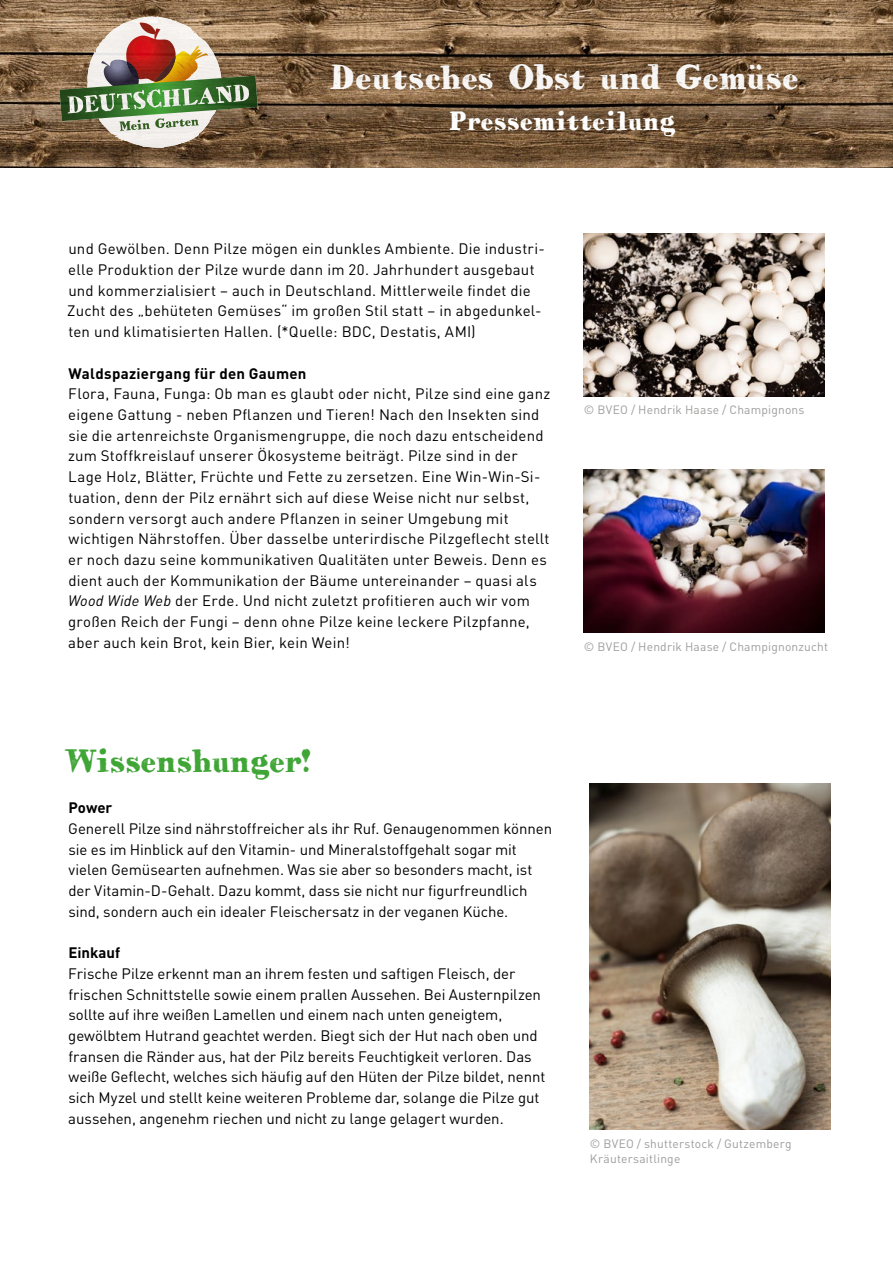
<style>
.page{position:relative;width:893px;height:1263px;background:#fff}
.page>*{position:absolute;margin:0;border:0;box-sizing:border-box;transform-origin:0 0}
.t1{font:34.5px "HVD Bodedo";color:#fff}
.t2{font:33px "HVD Bodedo";letter-spacing:-.015em;color:#3fa535}
.t3{font:27px "HVD Bodedo";letter-spacing:-.005em;color:#fff}
.t4{font:15px/20.7px "DIN Pro";letter-spacing:.01em;color:#000}
.t5{font:700 15px "DIN Pro";letter-spacing:.015em;color:#000}
.t6{font:700 15px "DIN Pro";letter-spacing:-.005em;color:#000}
.t7{font:12px/15px "DIN Pro";letter-spacing:.015em;color:#9d9d9c}
.s1{font-style:italic}
</style>
<div class="page">
<img style="left:584px;top:234px;width:241px;height:162px">
<img style="left:584px;top:469px;width:241px;height:163px">
<img style="left:590px;top:784px;width:241px;height:346px">
<img style="left:0;top:0;width:518px;height:167px">
<img style="left:518px;top:0;width:375px;height:167px">
<img style="left:60px;top:16px;width:198px;height:132px">
<h1 class="t1" style="left:330px;top:55px;width:471px">Deutsches Obst und Gemüse</h1>
<h3 class="t3" style="left:450px;top:104px;width:228px">Pressemitteilung</h3>
<p class="t4" style="left:67px;top:237px;width:479px">und Gewölben. Denn Pilze mögen ein dunkles Ambiente. Die industri&shy;elle Produktion der Pilze wurde dann im 20. Jahrhundert ausgebaut und kommerzialisiert – auch in Deutschland. Mittlerweile findet die Zucht des „behüteten Gemüses“ im großen Stil statt – in abgedunkel&shy;ten und klimatisierten Hallen. (*Quelle: BDC, Destatis, AMI)</p>
<p class="t5" style="left:68px;top:361px;width:240px">Waldspaziergang für den Gaumen</p>
<p class="t4" style="left:68px;top:382px;width:484px">Flora, Fauna, Funga: Ob man es glaubt oder nicht, Pilze sind eine ganz eigene Gattung - neben Pflanzen und Tieren! Nach den Insekten sind sie die artenreichste Organismengruppe, die noch dazu entscheidend zum Stoffkreislauf unserer Ökosysteme beiträgt. Pilze sind in der Lage Holz, Blätter, Früchte und Fette zu zersetzen. Eine Win-Win-Si&shy;tuation, denn der Pilz ernährt sich auf diese Weise nicht nur selbst, sondern versorgt auch andere Pflanzen in seiner Umgebung mit wichtigen Nährstoffen. Über dasselbe unterirdische Pilzgeflecht stellt er noch dazu seine kommunikativen Qualitäten unter Beweis. Denn es dient auch der Kommunikation der Bäume untereinander – quasi als <span class="s1">Wood Wide Web</span> der Erde. Und nicht zuletzt profitieren auch wir vom großen Reich der Fungi – denn ohne Pilze keine leckere Pilzpfanne, aber auch kein Brot, kein Bier, kein Wein!</p>
<p class="t7" style="left:584px;top:401px;width:222px">© BVEO / Hendrik Haase / Champignons</p>
<p class="t7" style="left:584px;top:638px;width:246px">© BVEO / Hendrik Haase / Champignonzucht</p>
<h2 class="t2" style="left:64px;top:739px;width:249px">Wissenshunger!</h2>
<p class="t5" style="left:69px;top:795px;width:45px">Power</p>
<p class="t4" style="left:68px;top:817px;width:485px">Generell Pilze sind nährstoffreicher als ihr Ruf. Genaugenommen können sie es im Hinblick auf den Vitamin- und Mineralstoffgehalt sogar mit vielen Gemüsearten aufnehmen. Was sie aber so besonders macht, ist der Vitamin-D-Gehalt. Dazu kommt, dass sie nicht nur figurfreundlich sind, sondern auch ein idealer Fleischersatz in der veganen Küche.</p>
<p class="t6" style="left:69px;top:940px;width:53px">Einkauf</p>
<p class="t4" style="left:68px;top:962px;width:479px">Frische Pilze erkennt man an ihrem festen und saftigen Fleisch, der frischen Schnittstelle sowie einem prallen Aussehen. Bei Austernpilzen sollte auf ihre weißen Lamellen und einem nach unten geneigtem, gewölbtem Hutrand geachtet werden. Biegt sich der Hut nach oben und fransen die Ränder aus, hat der Pilz bereits Feuchtigkeit verloren. Das weiße Geflecht, welches sich häufig auf den Hüten der Pilze bildet, nennt sich Myzel und stellt keine weiteren Probleme dar, solange die Pilze gut aussehen, angenehm riechen und nicht zu lange gelagert wurden.</p>
<p class="t7" style="left:590px;top:1135px;width:203px">© BVEO / shutterstock / Gutzemberg<br>Kräutersaitlinge</p>
</div>
